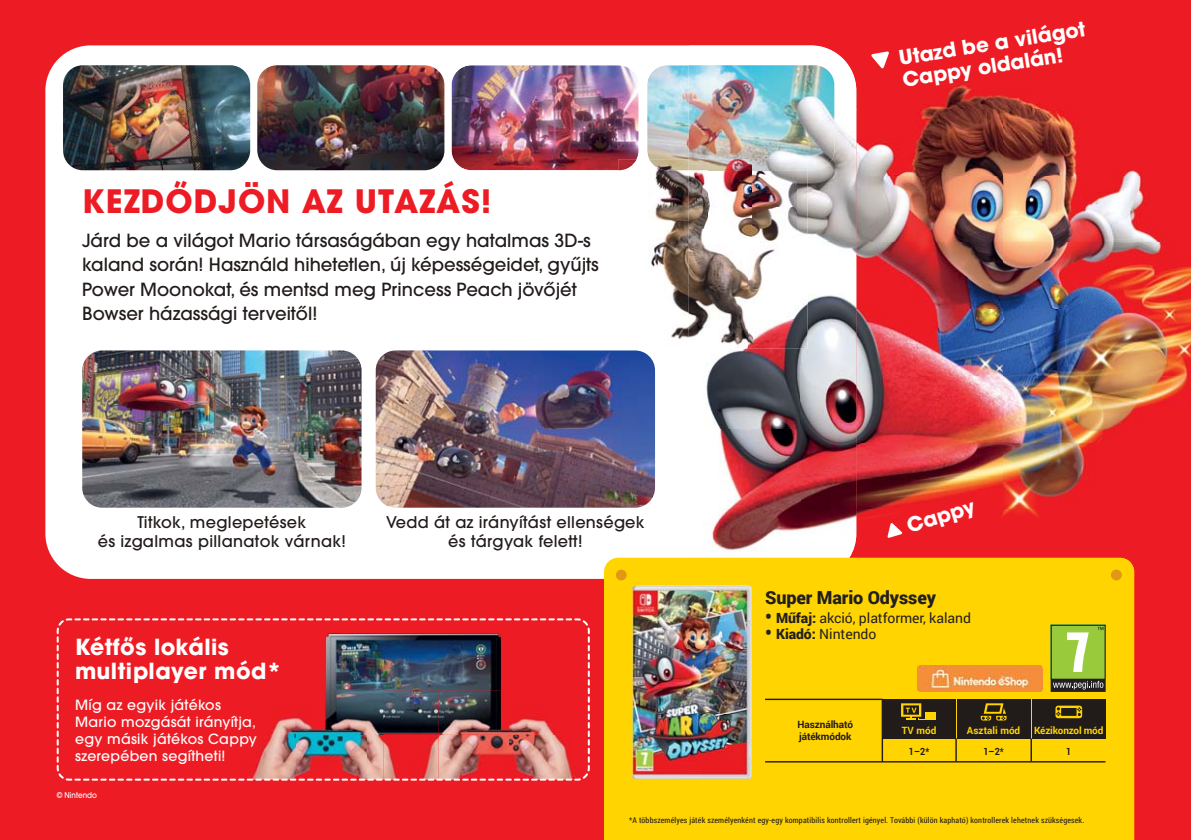
<style>
.page{position:relative;width:1191px;height:840px;background:#fff}
.page>*{position:absolute;margin:0;border:0;box-sizing:border-box;transform-origin:0 0}
.t1{font:700 32px "ITC Avant Garde Pro";letter-spacing:.03em;color:#ed1c24}
.t2{font:700 22px/24px "ITC Avant Garde Pro";letter-spacing:.02em;color:#fff}
.t3{font:700 20px/22px "ITC Avant Garde Pro";color:#fff}
.t4{font:500 18px/24px "ITC Avant Garde Pro";color:#211b1a}
.t5{font:900 18px "Roboto";letter-spacing:-.005em;color:#231f20}
.t6{font:500 16px/19.2px "ITC Avant Garde Pro";letter-spacing:.02em;color:#211b1a;text-align:center}
.t7{font:500 14px/17px "ITC Avant Garde Pro";letter-spacing:.02em;color:#fff}
.t8{font:14px "Roboto";letter-spacing:-.005em;color:#231f20}
.t9{font:700 10px "Roboto";letter-spacing:-.01em;color:#ffd400}
.t10{font:700 10px/12px "Roboto";letter-spacing:-.01em;color:#211b1a}
.t11{font:700 10px "Roboto";letter-spacing:-.01em;color:#211b1a;scale:.9 1}
.t12{font:8px "Roboto Condensed";letter-spacing:.02em;color:#211b1a}
.t13{font:500 8px "ITC Avant Garde Pro";color:#fff;scale:.9 1}
.s1{font-weight:900;font-size:18px}
.s2{font-weight:900}
</style>
<div class="page">
<div style="left:0;top:0;width:1191px;height:839px;background:#ed1c24"></div>
<div style="left:45px;top:45px;width:811px;height:533px;background:#fff;border-radius:45px"></div>
<div style="left:604px;top:557px;width:530px;height:282px;background:#ffd400"></div>
<div style="left:1111px;top:569px;width:10px;height:11px;background:#e29717;border-radius:50%"></div>
<div style="left:616px;top:569px;width:10px;height:11px;background:#e29717;border-radius:50%"></div>
<img style="left:63px;top:65px;width:187px;height:105px;border-radius:20px">
<img style="left:257px;top:65px;width:187px;height:105px;border-radius:20px">
<img style="left:451px;top:65px;width:187px;height:105px;border-radius:20px">
<img style="left:647px;top:65px;width:42px;height:94px">
<img style="left:56px;top:618px;width:534px;height:163px">
<img style="left:632px;top:585px;width:119px;height:193px">
<img style="left:82px;top:350px;width:279px;height:157px;border-radius:20px">
<img style="left:376px;top:350px;width:279px;height:157px;border-radius:20px">
<img style="left:856px;top:84px;width:187px;height:25px">
<img style="left:856px;top:109px;width:335px;height:400px">
<img style="left:856px;top:509px;width:147px;height:30px">
<img style="left:1003px;top:509px;width:132px;height:67px">
<img style="left:689px;top:45px;width:167px;height:64px">
<img style="left:800px;top:109px;width:56px;height:448px">
<img style="left:706px;top:348px;width:94px;height:203px">
<div style="left:689px;top:557px;width:445px;height:19px;background:#ffd400"></div>
<svg style="left:1111px;top:569px;width:10px;height:7px"></svg>
<img style="left:689px;top:65px;width:145px;height:105px">
<img style="left:708px;top:156px;width:88px;height:73px">
<img style="left:618px;top:159px;width:71px;height:180px">
<img style="left:618px;top:159px;width:18px;height:11px">
<img style="left:649px;top:159px;width:158px;height:11px">
<img style="left:689px;top:170px;width:21px;height:59px">
<img style="left:795px;top:170px;width:12px;height:59px">
<img style="left:689px;top:229px;width:118px;height:119px">
<svg style="left:871px;top:51px;width:18px;height:18px"></svg>
<svg style="left:887px;top:522px;width:15px;height:15px"></svg>
<svg style="left:1050px;top:624px;width:55px;height:67px;background:#91b153"></svg>
<img style="left:917px;top:664px;width:125px;height:27px">
<div style="left:881px;top:698px;width:74px;height:40px;background:#211b1a"></div>
<svg style="left:901px;top:703px;width:35px;height:16px"></svg>
<div style="left:956px;top:698px;width:74px;height:40px;background:#211b1a"></div>
<svg style="left:980px;top:703px;width:26px;height:17px"></svg>
<div style="left:1032px;top:698px;width:73px;height:40px;background:#211b1a"></div>
<svg style="left:1055px;top:705px;width:27px;height:12px"></svg>
<hr style="left:765px;top:760px;width:340px;height:2px;background:#211b1a">
<hr style="left:765px;top:698px;width:117px;height:1px;background:#211b1a">
<svg style="left:955px;top:738px;width:1px;height:23px"></svg>
<hr style="left:881px;top:699px;width:2px;height:62px;background:#211b1a">
<hr style="left:1030px;top:738px;width:2px;height:23px;background:#211b1a">
<h1 class="t1" style="left:82px;top:186px;width:411px">KEZDŐDJÖN AZ UTAZÁS!</h1>
<p class="t4" style="left:82px;top:230px;width:518px">Járd be a világot Mario társaságában egy hatalmas 3D-s kaland során! Használd hihetetlen, új képességeidet, gyűjts Power Moonokat, és mentsd meg Princess Peach jövőjét Bowser házassági terveitől!</p>
<p class="t6" style="left:98px;top:513px;width:250px">Titkok, meglepetések<br>és izgalmas pillanatok várnak!</p>
<p class="t6" style="left:386px;top:513px;width:260px">Vedd át az irányítást ellenségek és tárgyak felett!</p>
<p class="t2" style="left:75px;top:635px;width:208px">Kétfős lokális multiplayer mód*</p>
<p class="t7" style="left:75px;top:696px;width:183px">Míg az egyik játékos<br>Mario mozgását irányítja, egy másik játékos Cappy szerepében segítheti!</p>
<p class="t13" style="left:57px;top:790px;width:46px">© Nintendo</p>
<p class="t3" style="left:897px;top:48px;width:190px;rotate:-9deg">Utazd be a világot<br>Cappy oldalán!</p>
<p class="t3" style="left:904px;top:516px;width:72px;rotate:-17deg">Cappy</p>
<p class="t5" style="left:765px;top:585px;width:172px">Super Mario Odyssey</p>
<p class="t8" style="left:765px;top:608px;width:207px"><span class="s1">•</span> <span class="s2">Műfaj:</span> akció, platformer, kaland</p>
<p class="t8" style="left:765px;top:624px;width:113px"><span class="s1">•</span> <span class="s2">Kiadó:</span> Nintendo</p>
<p class="t10" style="left:797px;top:718px;width:57px">Használható játékmódok</p>
<p class="t9" style="left:901px;top:723px;width:36px">TV mód</p>
<p class="t9" style="left:967px;top:723px;width:55px">Asztali mód</p>
<p class="t9" style="left:1034px;top:723px;width:71px">Kézikonzol mód</p>
<p class="t11" style="left:909px;top:744px;width:24px">1–2*</p>
<p class="t11" style="left:983px;top:744px;width:24px">1–2*</p>
<p class="t11" style="left:1066px;top:744px;width:7px">1</p>
<p class="t12" style="left:629px;top:813px;width:456px">*A többszemélyes játék személyenként egy-egy kompatibilis kontrollert igényel. További (külön kapható) kontrollerek lehetnek szükségesek.</p>
</div>
